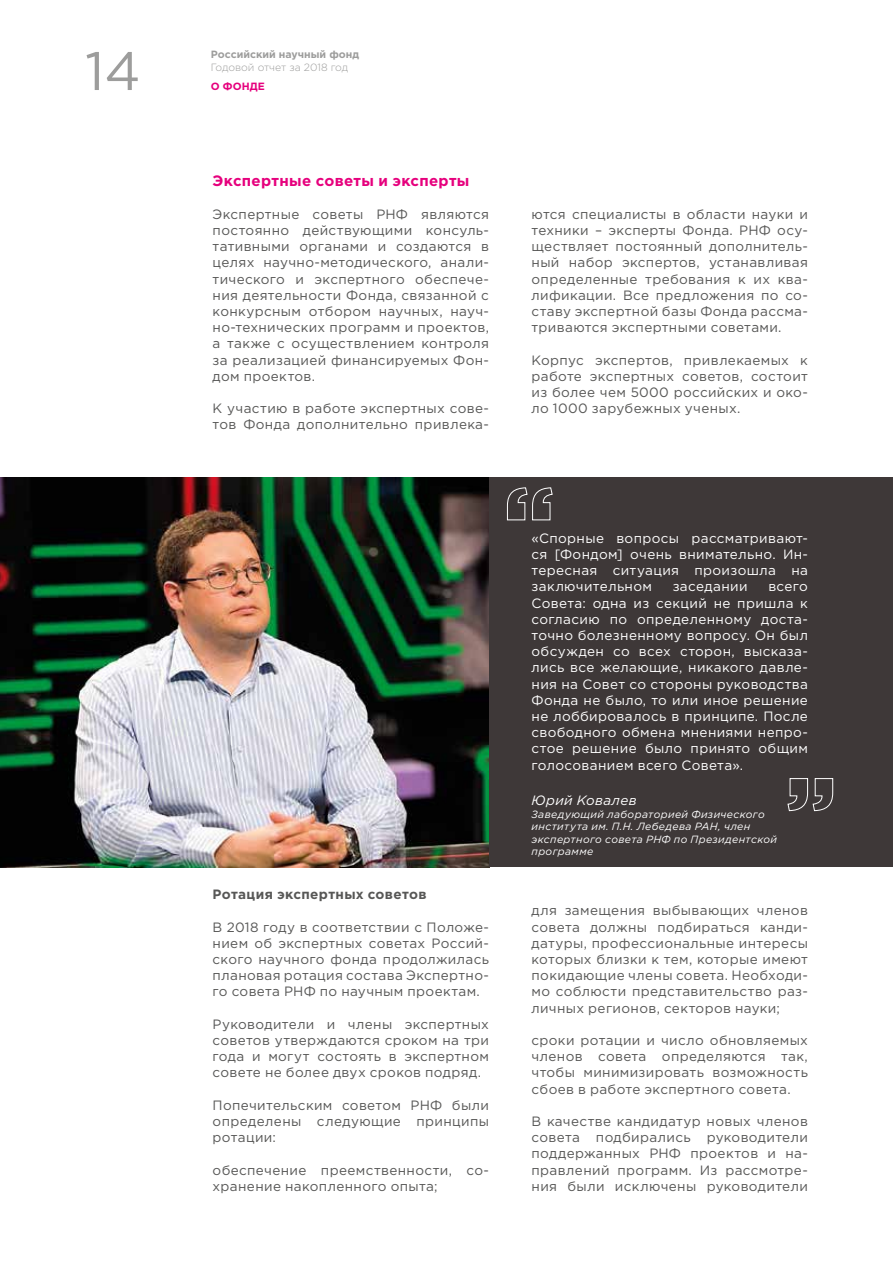
<style>
.page{position:relative;width:893px;height:1263px;background:#fff}
.page>*{position:absolute;margin:0;border:0;box-sizing:border-box;transform-origin:0 0}
.t1{font:54px "Gotham Pro";color:#9d9d9c}
.t2{font:700 15px "Gotham Pro";letter-spacing:.02em;color:#e6007d}
.t3{font:13.5px/16.2px "Gotham Pro";letter-spacing:.025em;color:#575756;text-align:justify}
.t4{font:13.5px/16.2px "Gotham Pro";letter-spacing:.025em;color:#fff;text-align:justify}
.t5{font:700 13.5px "Gotham Pro";letter-spacing:.025em;color:#575756}
.t6{font:italic 13.5px "Gotham Pro";letter-spacing:.025em;color:#fff}
.t7{font:italic 10.5px/12.6px "Gotham Pro";letter-spacing:.035em;color:#fff}
.t8{font:700 10.5px "Gotham Pro";color:#9d9d9c}
.t9{font:300 10.5px "Gotham Pro";color:#9d9d9c}
.t10{font:700 10.5px "Gotham Pro";color:#e6007d}
</style>
<div class="page">
<img style="left:0;top:477px;width:489px;height:390px">
<div style="left:489px;top:477px;width:404px;height:390px;background:#3e3838"></div>
<svg style="left:507px;top:487px;width:46px;height:34px"></svg>
<svg style="left:787px;top:778px;width:46px;height:33px"></svg>
<h1 class="t1" style="left:85px;top:41px;width:57px">14</h1>
<p class="t8" style="left:211px;top:48px;width:150px">Российский научный фонд</p>
<p class="t9" style="left:211px;top:61px;width:139px">Годовой отчет за 2018 год</p>
<p class="t10" style="left:211px;top:81px;width:55px">О ФОНДЕ</p>
<p class="t2" style="left:213px;top:172px;width:258px">Экспертные советы и эксперты</p>
<p class="t3" style="left:213px;top:206px;width:278px">Экспертные советы РНФ являются постоянно действующими консуль&shy;тативными органами и создаются в целях научно-методического, анали&shy;тического и экспертного обеспече&shy;ния деятельности Фонда, связанной с конкурсным отбором научных, науч&shy;но-технических программ и проектов, а также с осуществлением контроля за реализацией финансируемых Фон&shy;дом проектов.</p>
<p class="t3" style="left:213px;top:400px;width:278px">К участию в работе экспертных сове&shy;тов Фонда дополнительно привлека-</p>
<p class="t5" style="left:213px;top:886px;width:215px">Ротация экспертных советов</p>
<p class="t3" style="left:213px;top:919px;width:278px">В 2018 году в соответствии с Положе&shy;нием об экспертных советах Россий&shy;ского научного фонда продолжилась плановая ротация состава Экспертно&shy;го совета РНФ по научным проектам.</p>
<p class="t3" style="left:213px;top:1016px;width:278px">Руководители и члены экспертных советов утверждаются сроком на три года и могут состоять в экспертном совете не более двух сроков подряд.</p>
<p class="t3" style="left:213px;top:1097px;width:278px">Попечительским советом РНФ были определены следующие принципы ротации:</p>
<p class="t3" style="left:213px;top:1162px;width:278px">обеспечение преемственности, со&shy;хранение накопленного опыта;</p>
<p class="t3" style="left:531px;top:206px;width:278px">ются специалисты в области науки и техники – эксперты Фонда. РНФ осу&shy;ществляет постоянный дополнитель&shy;ный набор экспертов, устанавливая определенные требования к их ква&shy;лификации. Все предложения по со&shy;ставу экспертной базы Фонда рассма&shy;триваются экспертными советами.</p>
<p class="t3" style="left:531px;top:352px;width:278px">Корпус экспертов, привлекаемых к работе экспертных советов, состоит из более чем 5000 российских и око&shy;ло 1000 зарубежных ученых.</p>
<p class="t4" style="left:531px;top:530px;width:278px">«Спорные вопросы рассматривают&shy;ся [Фондом] очень внимательно. Ин&shy;тересная ситуация произошла на заключительном</p>
<p class="t4" style="left:531px;top:578px;width:278px;text-indent:237px">всего Совета: одна из секций не пришла к согласию по определенному доста&shy;точно болезненному вопросу. Он был обсужден со всех сторон, высказа&shy;лись все желающие, никакого давле&shy;ния на Совет со стороны руководства Фонда не было, то или иное решение не лоббировалось в принципе. После свободного обмена мнениями непро&shy;стое решение было принято общим голосованием всего Совета».</p>
<p class="t6" style="left:531px;top:793px;width:107px">Юрий Ковалев</p>
<p class="t7" style="left:531px;top:808px;width:247px">Заведующий лабораторией Физического института им. П.Н. Лебедева РАН, член экспертного совета РНФ по Президентской программе</p>
<p class="t4" style="left:673px;top:578px;width:76px">заседании</p>
<p class="t3" style="left:531px;top:902px;width:278px">для замещения выбывающих членов совета должны подбираться канди&shy;датуры, профессиональные интересы которых близки к тем, которые имеют покидающие члены совета. Необходи&shy;мо соблюсти представительство раз&shy;личных регионов, секторов науки;</p>
<p class="t3" style="left:531px;top:1032px;width:278px">сроки ротации и число обновляемых членов совета определяются так, чтобы минимизировать возможность сбоев в работе экспертного совета.</p>
<p class="t3" style="left:531px;top:1113px;width:278px">В качестве кандидатур новых членов совета подбирались руководители поддержанных РНФ проектов и на&shy;правлений программ. Из рассмотре&shy;ния были исключены руководители</p>
</div>
